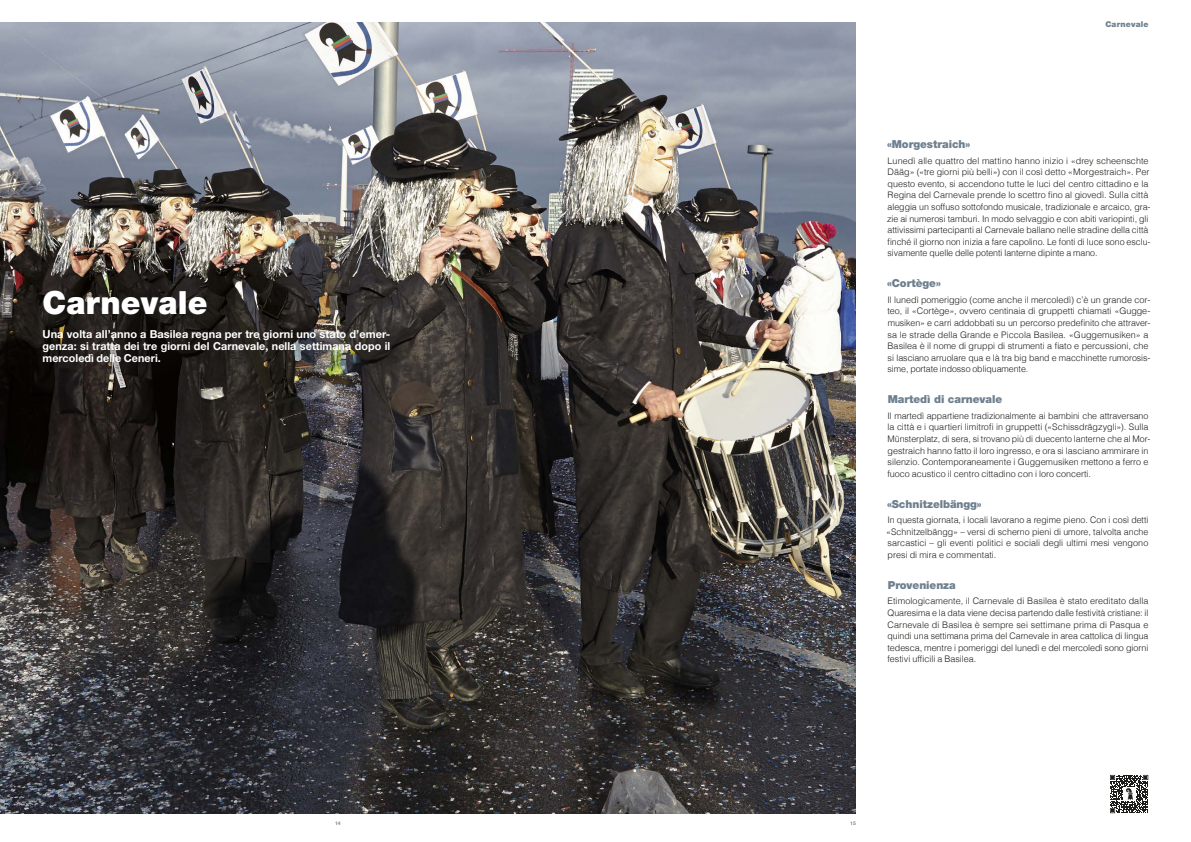
<style>
.page{position:relative;width:1191px;height:842px;background:#fff}
.page>*{position:absolute;margin:0;border:0;box-sizing:border-box;transform-origin:0 0}
.t1{font:900 32px "Helvetica Neue LT Pro";letter-spacing:.005em;color:#fff}
.t2{font:700 11px/12px "Helvetica Neue LT Pro";letter-spacing:.005em;color:#fff;text-align:justify}
.t3{font:900 11px "Helvetica Neue LT Pro";letter-spacing:-.005em;color:#6e808f}
.t4{font:300 9px/11.6px "Helvetica";color:#1d1d1b}
.t5{font:900 8px "Helvetica Neue LT Pro";letter-spacing:.02em;color:#6e808f}
.t6{font:700 5px "Helvetica Neue LT Pro";color:#878787}
</style>
<div class="page">
<img style="left:0;top:23px;width:855px;height:791px">
<div style="left:32px;top:280px;width:382px;height:107px;background:#1d1d1b;opacity:.75"></div>
<svg style="left:1110px;top:775px;width:38px;height:38px"></svg>
<p class="t1" style="left:43px;top:284px;width:167px">Carnevale</p>
<p class="t2" style="left:43px;top:328px;width:349px">Una volta all’anno a Basilea regna per tre giorni uno stato d’emer&shy;genza: si tratta dei tre giorni del Carnevale, nella settimana dopo il mercoledì delle Ceneri.</p>
<p class="t5" style="left:1105px;top:19px;width:45px">Carnevale</p>
<p class="t3" style="left:887px;top:138px;width:85px">«Morgestraich»</p>
<p class="t4" style="left:887px;top:154px;width:265px">Lunedì alle quattro del mattino hanno inizio i «drey scheenschte Dääg» («tre giorni più belli») con il così detto «Morgestraich». Per questo evento, si accendono tutte le luci del centro cittadino e la Regina del Carnevale prende lo scettro fino al giovedì. Sulla città aleggia un soffuso sottofondo musicale, tradizionale e arcaico, gra&shy;zie ai numerosi tamburi. In modo selvaggio e con abiti variopinti, gli attivissimi partecipanti al Carnevale ballano nelle stradine della città finché il giorno non inizia a fare capolino. Le fonti di luce sono esclu&shy;sivamente quelle delle potenti lanterne dipinte a mano.</p>
<p class="t3" style="left:887px;top:277px;width:55px">«Cortège»</p>
<p class="t4" style="left:887px;top:293px;width:265px">Il lunedì pomeriggio (come anche il mercoledì) c’è un grande cor&shy;teo, il «Cortège», ovvero centinaia di gruppetti chiamati «Gugge&shy;musiken» e carri addobbati su un percorso predefinito che attraver&shy;sa le strade della Grande e Piccola Basilea. «Guggemusiken» a Basilea è il nome di gruppi di strumenti a fiato e percussioni, che si lasciano arruolare qua e là tra big band e macchinette rumorosis&shy;sime, portate indosso obliquamente.</p>
<p class="t3" style="left:888px;top:393px;width:116px">Martedì di carnevale</p>
<p class="t4" style="left:887px;top:409px;width:265px">Il martedì appartiene tradizionalmente ai bambini che attraversano la città e i quartieri limitrofi in gruppetti («Schissdrägzygli»). Sulla Münsterplatz, di sera, si trovano più di duecento lanterne che al Mor&shy;gestraich hanno fatto il loro ingresso, e ora si lasciano ammirare in silenzio. Contemporaneamente i Guggemusiken mettono a ferro e fuoco acustico il centro cittadino con i loro concerti.</p>
<p class="t3" style="left:887px;top:497px;width:96px">«Schnitzelbängg»</p>
<p class="t4" style="left:886px;top:514px;width:264px;text-align:justify">In questa giornata, i locali lavorano a regime pieno. Con i così detti «Schnitzelbängg» – versi di scherno pieni di umore, talvolta anche sarcastici – gli eventi politici e sociali degli ultimi mesi vengono presi di mira e commentati.</p>
<p class="t3" style="left:888px;top:578px;width:69px">Provenienza</p>
<p class="t4" style="left:887px;top:595px;width:263px;text-align:justify">Etimologicamente, il Carnevale di Basilea è stato ereditato dalla Quaresima e la data viene decisa partendo dalle festività cristiane: il Carnevale di Basilea è sempre sei settimane prima di Pasqua e quindi una settimana prima del Carnevale in area cattolica di lingua tedesca, mentre i pomeriggi del lunedì e del mercoledì sono giorni festivi ufficili a Basilea.</p>
<p class="t6" style="left:335px;top:820px;width:7px">14</p>
<p class="t6" style="left:850px;top:820px;width:7px">15</p>
</div>
